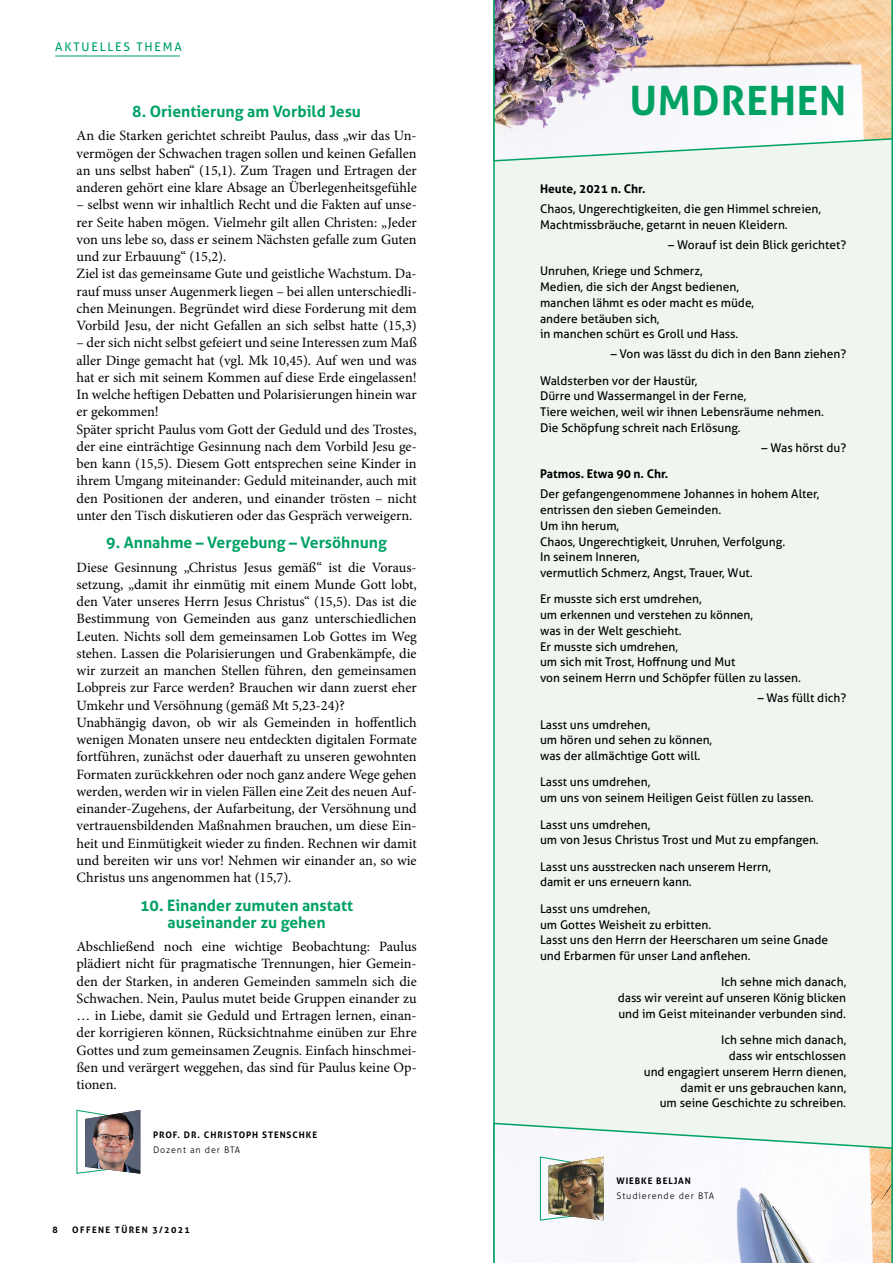
<style>
.page{position:relative;width:893px;height:1263px;background:#fff}
.page>*{position:absolute;margin:0;border:0;box-sizing:border-box;transform-origin:0 0}
.t1{font:700 40.5px "Aller";letter-spacing:.02em;color:#00a264}
.t2{font:700 15.75px/17.2px "Aller";color:#00a264;text-align:center}
.t3{font:14.25px/17.2px "Minion Pro";color:#000}
.t4{font:12px/15.8px "Aller";color:#000}
.t5{font:700 12px "Aller";color:#000}
.t6{font:12px "Aller";letter-spacing:.15em;color:#00a264}
.t7{font:700 9px "Aller";letter-spacing:.1em;color:#000}
.t8{font:300 9px "Aller";letter-spacing:.1em;color:#000}
.t9{font:700 9px "Aller";letter-spacing:.15em;color:#000}
</style>
<div class="page">
<div style="left:493px;top:162px;width:400px;height:960px;background:#eff6f0"></div>
<img style="left:493px;top:0;width:400px;height:162px">
<svg style="left:493px;top:1122px;width:400px;height:141px"></svg>
<svg style="left:540px;top:1156px;width:64px;height:65px"></svg>
<img style="left:549px;top:1157px;width:55px;height:63px">
<svg style="left:76px;top:1109px;width:9px;height:65px"></svg>
<img style="left:85px;top:1110px;width:55px;height:64px">
<hr style="left:55px;top:56px;width:125px;height:1px;background:#00a264">
<p class="t6" style="left:55px;top:40px;width:128px">aktuelles THema</p>
<p class="t2" style="left:132px;top:103px;width:230px">8. Orientierung am Vorbild Jesu</p>
<p class="t3" style="left:77px;top:127px;width:342px;text-align:justify">An die Starken gerichtet schreibt Paulus, dass „wir das Un&shy;vermögen der Schwachen tragen sollen und keinen Gefallen an uns selbst haben“ (15,1). Zum Tragen und Ertragen der anderen gehört eine klare Absage an Überlegenheitsgefühle</p>
<p class="t3" style="left:77px;top:196px;width:342px">– selbst wenn wir inhaltlich Recht und die Fakten auf unse&shy;rer Seite haben mögen. Vielmehr gilt allen Christen: „Jeder von uns lebe so, dass er seinem Nächsten gefalle zum Guten und zur Erbauung“ (15,2).<br>Ziel ist das gemeinsame Gute und geistliche Wachstum. Da&shy;rauf muss unser Augenmerk liegen – bei allen unterschiedli&shy;chen Meinungen. Begründet wird diese Forderung mit dem Vorbild Jesu, der nicht Gefallen an sich selbst hatte (15,3)</p>
<p class="t3" style="left:77px;top:334px;width:342px">– der sich nicht selbst gefeiert und seine Interessen zum Maß aller Dinge gemacht hat (vgl. Mk 10,45). Auf wen und was hat er sich mit seinem Kommen auf diese Erde eingelassen!<br>In welche heftigen Debatten und Polarisierungen hinein war er gekommen!<br>Später spricht Paulus vom Gott der Geduld und des Trostes, der eine einträchtige Gesinnung nach dem Vorbild Jesu ge&shy;ben kann (15,5). Diesem Gott entsprechen seine Kinder in ihrem Umgang miteinander: Geduld miteinander, auch mit den Positionen der anderen, und einander trösten – nicht unter den Tisch diskutieren oder das Gespräch verweigern.</p>
<p class="t2" style="left:106px;top:534px;width:282px">9. Annahme – Vergebung – Versöhnung</p>
<p class="t3" style="left:77px;top:558px;width:342px">Diese Gesinnung „Christus Jesus gemäß“ ist die Voraus&shy;setzung, „damit ihr einmütig mit einem Munde Gott lobt, den Vater unseres Herrn Jesus Christus“ (15,5). Das ist die Bestimmung von Gemeinden aus ganz unterschiedlichen Leuten. Nichts soll dem gemeinsamen Lob Gottes im Weg stehen. Lassen die Polarisierungen und Grabenkämpfe, die wir zurzeit an manchen Stellen führen, den gemeinsamen Lobpreis zur Farce werden? Brauchen wir dann zuerst eher Umkehr und Versöhnung (gemäß Mt 5,23-24)?<br>Unabhängig davon, ob wir als Gemeinden in hoffentlich wenigen Monaten unsere neu entdeckten digitalen Formate fortführen, zunächst oder dauerhaft zu unseren gewohnten Formaten zurückkehren oder noch ganz andere Wege gehen werden, werden wir in vielen Fällen eine Zeit des neuen Auf&shy;einander-Zugehens, der Aufarbeitung, der Versöhnung und vertrauensbildenden Maßnahmen brauchen, um diese Ein&shy;heit und Einmütigkeit wieder zu finden. Rechnen wir damit und bereiten wir uns vor! Nehmen wir einander an, so wie Christus uns angenommen hat (15,7).</p>
<p class="t2" style="left:140px;top:896px;width:214px">10. Einander zumuten anstatt auseinander zu gehen</p>
<p class="t3" style="left:77px;top:938px;width:342px;text-align:justify">Abschließend noch eine wichtige Beobachtung: Paulus plädiert nicht für pragmatische Trennungen, hier Gemein&shy;den der Starken, in anderen Gemeinden sammeln sich die Schwachen. Nein, Paulus mutet beide Gruppen einander zu … in Liebe, damit sie Geduld und Ertragen lernen, einan&shy;der korrigieren können, Rücksichtnahme einüben zur Ehre Gottes und zum gemeinsamen Zeugnis. Einfach hinschmei&shy;ßen und verärgert weggehen, das sind für Paulus keine Op&shy;tionen.</p>
<p class="t7" style="left:153px;top:1129px;width:87px">Prof. Dr. Christop</p>
<p class="t7" style="left:252px;top:1129px;width:66px">h Stenschke</p>
<p class="t8" style="left:153px;top:1144px;width:89px">Dozent an der BTA</p>
<p class="t7" style="left:53px;top:1225px;width:7px">8</p>
<p class="t9" style="left:72px;top:1225px;width:119px">OFFENE TÜREN 3/2021</p>
<h1 class="t1" style="left:630px;top:76px;width:218px">Umdrehen</h1>
<p class="t5" style="left:540px;top:181px;width:107px">Heute, 2021 n. Chr.</p>
<p class="t4" style="left:540px;top:201px;width:282px">Chaos, U ngerechtigkeiten, die gen Himmel schreien,<br>Machtmissbräuche, getarnt in neuen Kleidern.</p>
<p class="t4" style="left:540px;top:231px;width:308px;line-height:26.4px;text-indent:128px">– Worauf ist dein Blick gerichtet?<br>U nruhen, Kriege und Schmerz,</p>
<p class="t4" style="left:540px;top:279px;width:216px">Medien, die sich der Angst bedienen, manchen lähmt es oder macht es müde, andere betäuben sich,<br>in manchen schürt es Groll und Hass.</p>
<p class="t4" style="left:540px;top:341px;width:308px;line-height:26.4px;text-indent:71px">– Von was lässt du dich in den Bann ziehen?<br>Waldsterben vor der Haustür,</p>
<p class="t4" style="left:540px;top:388px;width:285px">Dürre und Wassermangel in der Ferne,<br>Tiere weichen, weil wir ihnen Lebensräume nehmen.<br>Die Schöpfung schreit nach Erlösung.</p>
<p class="t4" style="left:762px;top:440px;width:86px">– Was hörst du?</p>
<p class="t5" style="left:540px;top:467px;width:130px">Patmos. Etwa 90 n. Chr.</p>
<p class="t4" style="left:540px;top:486px;width:281px">Der gefangengenommene Johannes in hohem Alter, entrissen den sieben Gemeinden.<br>Um ihn herum,<br>Chaos, U ngerechtigkeit, U nruhen, Verfolgung.<br>I n seinem I nneren,<br>vermutlich Schmerz, Angst, Trauer, Wut.</p>
<p class="t4" style="left:540px;top:591px;width:262px">Er musste sich erst umdrehen,<br>um erkennen und verstehen zu können,<br>was in der Welt geschieht.<br>Er musste sich umdrehen,<br>um sich mit Trost, Hoffnung und Mut<br>von seinem Herrn und Schöpfer füllen zu lassen.</p>
<p class="t4" style="left:758px;top:690px;width:90px">– Was füllt dich?</p>
<p class="t4" style="left:540px;top:716px;width:174px">Lasst uns umdrehen,<br>um hören und sehen zu können, was der allmächtige Gott will.</p>
<p class="t4" style="left:540px;top:774px;width:275px">Lasst uns umdrehen,<br>um uns von seinem Heiligen Geist füllen zu lassen.</p>
<p class="t4" style="left:540px;top:816px;width:280px">Lasst uns umdrehen,<br>um von Jesus Christus Trost und Mut zu empfangen.</p>
<p class="t4" style="left:540px;top:858px;width:233px">Lasst uns ausstrecken nach unserem Herrn, damit er uns erneuern kann.</p>
<p class="t4" style="left:540px;top:901px;width:290px">Lasst uns umdrehen,<br>um Gottes Weisheit zu erbitten.<br>Lasst uns den Herrn der Heerscharen um seine Gnade und Erbarmen für unser Land anflehen.</p>
<p class="t4" style="left:618px;top:974px;width:230px;text-align:justify;text-indent:103px">Ich sehne mich danach, dass wir vereint auf unseren König blicken und im Geist miteinander verbunden sind.</p>
<p class="t4" style="left:644px;top:1032px;width:204px;text-align:right">Ich sehne mich danach,<br>dass wir entschlossen<br>und engagiert unserem Herrn dienen, damit er uns gebrauchen kann,<br>um seine Geschichte zu schreiben.</p>
<p class="t7" style="left:617px;top:1175px;width:76px">Wiebke Beljan</p>
<p class="t8" style="left:617px;top:1191px;width:99px">Studierende der BTA</p>
</div>
